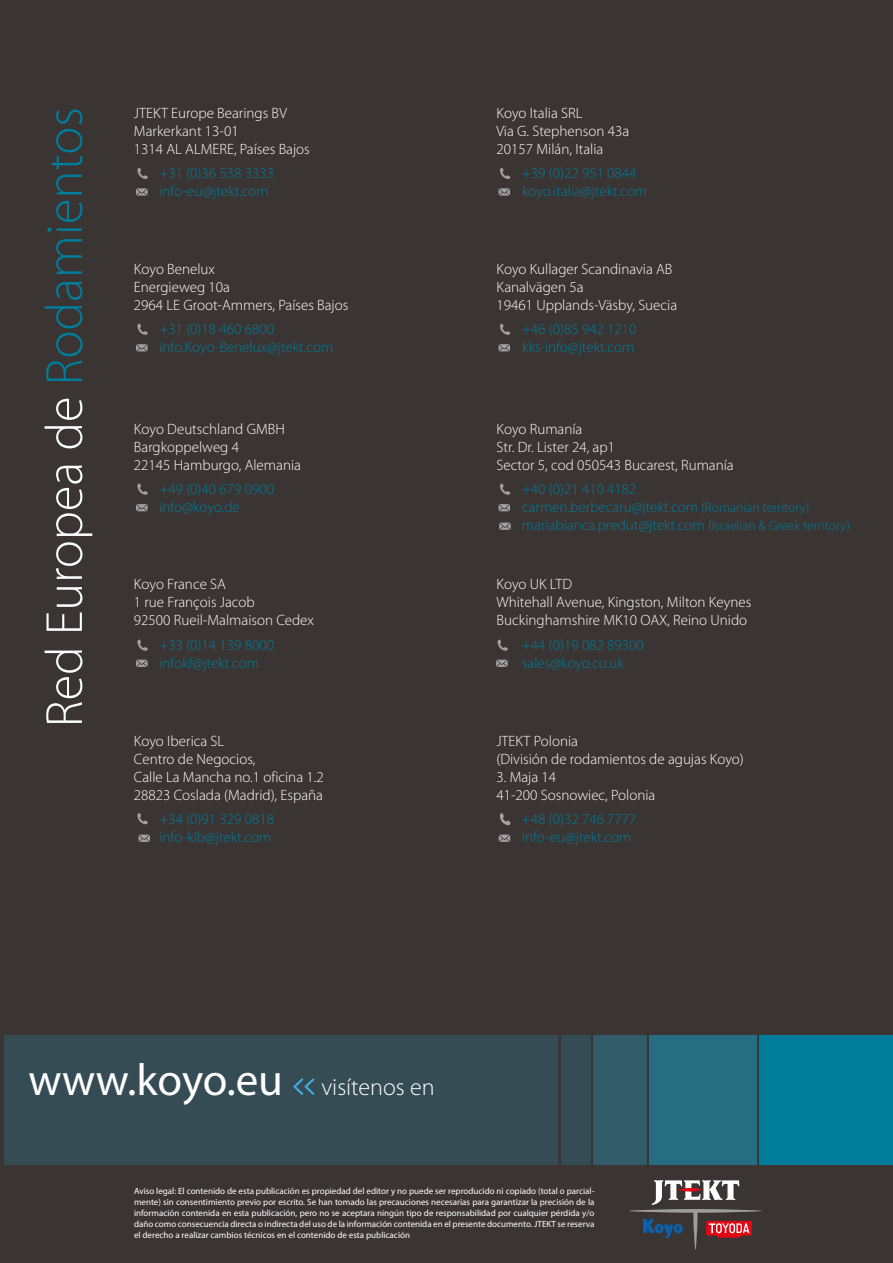
<style>
.page{position:relative;width:893px;height:1263px;background:#3a3433}
.page>*{position:absolute;margin:0;border:0;box-sizing:border-box;transform-origin:0 0}
.t1{font:300 52.5px "Myriad Pro";color:#fff}
.t2{font:45px "Myriad Pro";color:#fff}
.t3{font:300 15px/18px "Myriad Pro";color:#fff}
.t4{font:300 15px/18px "Myriad Pro";color:#007d9b}
.t5{font:9px/10.8px "Myriad Pro";color:#fff;text-align:justify}
.s1{color:#007d9b}
.s2{font-size:13.5px}
.s3{font-weight:300;font-size:24px}
</style>
<div class="page">
<svg style="left:630px;top:1180px;width:131px;height:69px"></svg>
<div style="left:649px;top:1035px;width:108px;height:130px;background:#276d82"></div>
<div style="left:593px;top:1035px;width:53px;height:130px;background:#325c69"></div>
<div style="left:561px;top:1035px;width:30px;height:130px;background:#354c54"></div>
<div style="left:4px;top:1035px;width:554px;height:130px;background:#354c54"></div>
<svg style="left:293px;top:1078px;width:22px;height:17px"></svg>
<div style="left:760px;top:1035px;width:133px;height:130px;background:#007d9b"></div>
<svg style="left:137px;top:168px;width:11px;height:11px"></svg>
<svg style="left:500px;top:168px;width:10px;height:11px"></svg>
<svg style="left:137px;top:483px;width:11px;height:12px"></svg>
<svg style="left:500px;top:483px;width:10px;height:12px"></svg>
<svg style="left:137px;top:324px;width:11px;height:11px"></svg>
<svg style="left:500px;top:324px;width:10px;height:11px"></svg>
<svg style="left:137px;top:639px;width:11px;height:12px"></svg>
<svg style="left:137px;top:813px;width:11px;height:11px"></svg>
<svg style="left:136px;top:188px;width:12px;height:8px"></svg>
<svg style="left:499px;top:188px;width:11px;height:8px"></svg>
<svg style="left:136px;top:504px;width:12px;height:7px"></svg>
<svg style="left:499px;top:504px;width:11px;height:7px"></svg>
<svg style="left:136px;top:344px;width:12px;height:7px"></svg>
<svg style="left:499px;top:344px;width:11px;height:7px"></svg>
<svg style="left:136px;top:660px;width:12px;height:7px"></svg>
<svg style="left:138px;top:835px;width:12px;height:7px"></svg>
<svg style="left:500px;top:813px;width:11px;height:12px"></svg>
<svg style="left:499px;top:835px;width:11px;height:7px"></svg>
<svg style="left:497px;top:639px;width:11px;height:12px"></svg>
<svg style="left:496px;top:660px;width:12px;height:7px"></svg>
<svg style="left:499px;top:523px;width:12px;height:7px"></svg>
<h1 class="t1" style="left:36px;top:727px;width:621px;rotate:-90deg">Red Europea de <span class="s1">Rodamientos</span></h1>
<p class="t3" style="left:134px;top:104px;width:177px">JTEKT Europe Bearings BV<br>Markerkant 13-01<br>1314 AL ALMERE, Países Bajos</p>
<p class="t4" style="left:159px;top:165px;width:116px">+31 (0)36 538 3333 info-eu@jtekt.com</p>
<p class="t3" style="left:134px;top:260px;width:216px">Koyo Benelux<br>Energieweg 10a<br>2964 LE Groot-Ammers, Países Bajos</p>
<p class="t4" style="left:159px;top:321px;width:175px">+31 (0)18 460 6800 info.Koyo-Benelux@jtekt.com</p>
<p class="t3" style="left:134px;top:420px;width:169px">Koyo Deutschland GMBH<br>Bargkoppelweg 4<br>22145 Hamburgo, Alemania</p>
<p class="t4" style="left:159px;top:481px;width:116px">+49 (0)40 679 0900 info@koyo.de</p>
<p class="t3" style="left:134px;top:575px;width:181px">Koyo France SA<br>1 rue François Jacob<br>92500 Rueil-Malmaison Cedex</p>
<p class="t4" style="left:159px;top:636px;width:116px">+33 (0)14 139 8000 infokf@jtekt.com</p>
<p class="t3" style="left:134px;top:732px;width:191px">Koyo Iberica SL<br>Centro de Negocios,<br>Calle La Mancha no.1 oficina 1.2<br>28823 Coslada (Madrid), España</p>
<p class="t4" style="left:159px;top:810px;width:116px">+34 (0)91 329 0818 info-kib@jtekt.com</p>
<p class="t3" style="left:496px;top:104px;width:134px">Koyo Italia SRL<br>Via G. Stephenson 43a<br>20157 Milán, Italia</p>
<p class="t4" style="left:522px;top:165px;width:127px">+39 (0)22 951 0844 koyo.italia@jtekt.com</p>
<p class="t3" style="left:496px;top:260px;width:182px">Koyo Kullager Scandinavia AB<br>Kanalvägen 5a<br>19461 Upplands-Väsby, Suecia</p>
<p class="t4" style="left:522px;top:321px;width:116px">+46 (0)85 942 1210 kks-info@jtekt.com</p>
<p class="t3" style="left:496px;top:420px;width:239px">Koyo Rumanía<br>Str. Dr. Lister 24, ap1<br>Sector 5, cod 050543 Bucarest, Rumanía</p>
<p class="t4" style="left:522px;top:480px;width:329px">+40 (0)21 410 4182<br>carmen.berbecaru@jtekt.com <span class="s2">(Romanian territory) </span>mariabianca.predut@jtekt.com (<span class="s2">Israelian &amp; Greek territory)</span></p>
<p class="t3" style="left:496px;top:575px;width:256px">Koyo UK LTD<br>Whitehall Avenue, Kingston, Milton Keynes<br>Buckinghamshire MK10 OAX, Reino Unido</p>
<p class="t4" style="left:522px;top:636px;width:123px">+44 (0)19 082 89300 sales@koyo.co.uk</p>
<p class="t3" style="left:496px;top:732px;width:249px">JTEKT Polonia<br>(División de rodamientos de agujas Koyo)</p>
<p class="t3" style="left:496px;top:768px;width:160px">3. Maja 14<br>41-200 Sosnowiec, Polonia</p>
<p class="t4" style="left:522px;top:810px;width:116px">+48 (0)32 746 7777 info-eu@jtekt.com</p>
<h2 class="t2" style="left:28px;top:1055px;width:408px">www.koyo.eu <span class="s3">visítenos en</span></h2>
<p class="t5" style="left:134px;top:1186px;width:462px">Aviso legal: El contenido de esta publicación es propiedad del editor y no puede ser reproducido ni copiado (total o parcial&shy;mente) sin consentimiento previo por escrito. Se han tomado las precauciones necesarias para garantizar la precisión de la información contenida en esta publicación, pero no se aceptara ningún tipo de responsabilidad por cualquier pérdida y/o daño como consecuencia directa o indirecta del uso de la información contenida en el presente documento. JTEKT se reserva el derecho a realizar cambios técnicos en el contenido de esta publicación</p>
</div>
